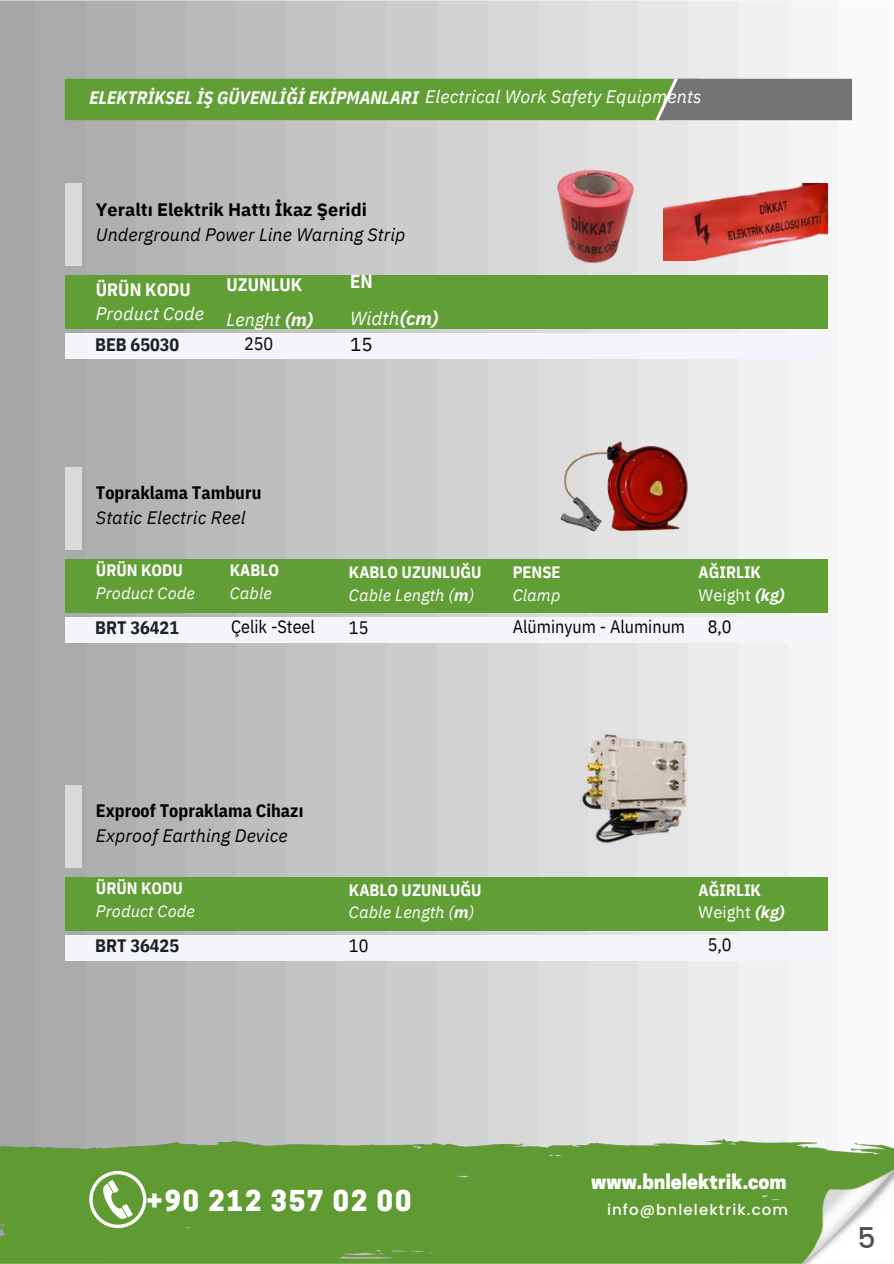
<style>
.page{position:relative;width:894px;height:1264px;background:#fff}
.page>*{position:absolute;margin:0;border:0;box-sizing:border-box;transform-origin:0 0}
.t1{font:500 28.5px "Poppins";color:#525051}
.t2{font:800 27px "Cooper Hewitt";letter-spacing:.075em;color:#fff}
.t3{font:800 19.5px "Cooper Hewitt";color:#fff}
.t4{font:italic 18.75px/36.3px "IBM Plex Sans";letter-spacing:.005em;color:#fff}
.t5{font:18.75px "IBM Plex Sans";color:#000}
.t6{font:italic 18px/24.8px "IBM Plex Sans";color:#000}
.t7{font:italic 700 18px "IBM Plex Sans Cond";letter-spacing:.005em;color:#fff}
.t8{font:700 18px/24.8px "IBM Plex Sans Cond";color:#000}
.t9{font:18px "IBM Plex Sans Cond";color:#000}
.t10{font:700 18px "IBM Plex Sans Cond";color:#1c2120}
.t11{font:italic 18px/24.8px "IBM Plex Sans";letter-spacing:.005em;color:#fff}
.t12{font:700 18px/34.8px "IBM Plex Sans Cond";color:#fff}
.t13{font:700 16.5px "IBM Plex Sans Cond";color:#fff}
.t14{font:italic 16.5px "IBM Plex Sans";letter-spacing:.005em;color:#fff}
.t15{font:16.5px "IBM Plex Sans";letter-spacing:.005em;color:#fff}
.t16{font:500 15px "Poppins";letter-spacing:.075em;color:#fff}
.s1{font-family:"IBM Plex Sans";font-weight:400}
.s2{font-weight:700;font-style:normal}
.s3{font-family:"IBM Plex Sans Cond";font-weight:700;font-style:normal}
.s4{font-family:"IBM Plex Sans";font-weight:400;font-style:italic}
.s5{font-family:"IBM Plex Sans";font-style:italic}
.s6{font-weight:700}
.s7{font-weight:700;font-style:italic}
</style>
<div class="page">
<img style="left:0;top:0;width:853px;height:1139px">
<img style="left:530px;top:706px;width:218px;height:145px">
<div style="left:66px;top:467px;width:15px;height:82px;background:#dadada"></div>
<div style="left:66px;top:559px;width:761px;height:53px;background:#629e36"></div>
<div style="left:66px;top:617px;width:761px;height:25px;background:#f4f4fb"></div>
<div style="left:66px;top:785px;width:15px;height:82px;background:#dadada"></div>
<div style="left:66px;top:877px;width:761px;height:53px;background:#629e36"></div>
<div style="left:66px;top:935px;width:761px;height:25px;background:#f4f4fb"></div>
<img style="left:552px;top:439px;width:167px;height:112px">
<div style="left:0;top:1139px;width:893px;height:124px;background:#5f9b32"></div>
<img style="left:800px;top:1169px;width:93px;height:94px">
<div style="left:66px;top:184px;width:15px;height:82px;background:#dadada"></div>
<div style="left:66px;top:333px;width:761px;height:26px;background:#f4f4fb"></div>
<div style="left:66px;top:276px;width:761px;height:53px;background:#629e36"></div>
<svg style="left:65px;top:79px;width:786px;height:41px;background:#679445"></svg>
<img style="left:530px;top:152px;width:129px;height:124px">
<img style="left:663px;top:184px;width:164px;height:76px">
<svg style="left:89px;top:1170px;width:57px;height:57px"></svg>
<p class="t7" style="left:89px;top:86px;width:613px">ELEKTRİKSEL İŞ GÜVENLİĞİ EKİPMANLARI <span class="s1">Electrical Work Safety Equipments</span></p>
<p class="t6" style="left:96px;top:197px;width:311px"><span class="s2">Yeraltı Elektrik Hattı İkaz Şeridi<br></span>Underground Power Line Warning Strip</p>
<h4 class="t11" style="left:96px;top:276px;width:110px"><span class="s3">ÜRÜN KODU<br></span>Product Code</h4>
<h4 class="t10" style="left:95px;top:332px;width:86px">BEB 65030</h4>
<h4 class="t12" style="left:226px;top:266px;width:88px">UZUNLUK<br><span class="s4">Lenght</span> <span class="s5">(m)</span></h4>
<p class="t9" style="left:244px;top:332px;width:31px">250</p>
<h4 class="t4" style="left:350px;top:263px;width:90px"><span class="s3">EN<br></span>Width<span class="s6">(cm)</span></h4>
<h4 class="t5" style="left:350px;top:331px;width:24px">15</h4>
<p class="t6" style="left:96px;top:480px;width:167px"><span class="s3">Topraklama Tamburu<br></span>Static Electric Reel</p>
<p class="t13" style="left:96px;top:559px;width:88px">ÜRÜN KODU</p>
<h4 class="t14" style="left:96px;top:582px;width:100px">Product Code</h4>
<h4 class="t13" style="left:230px;top:559px;width:51px">KABLO</h4>
<p class="t14" style="left:230px;top:582px;width:44px">Cable</p>
<p class="t13" style="left:349px;top:561px;width:134px">KABLO UZUNLUĞU</p>
<h2 class="t14" style="left:349px;top:583px;width:127px">Cable Length (<span class="s6">m</span>)</h2>
<p class="t13" style="left:512px;top:561px;width:49px">PENSE</p>
<p class="t14" style="left:512px;top:583px;width:49px">Clamp</p>
<p class="t13" style="left:698px;top:561px;width:64px">AĞIRLIK</p>
<h4 class="t15" style="left:698px;top:583px;width:88px">Weight <span class="s7">(kg)</span></h4>
<h4 class="t10" style="left:95px;top:615px;width:85px">BRT 36421</h4>
<h2 class="t9" style="left:231px;top:615px;width:85px">Çelik -Steel</h2>
<p class="t9" style="left:349px;top:615px;width:21px">15</p>
<p class="t9" style="left:512px;top:615px;width:174px">Alüminyum - Aluminum</p>
<p class="t9" style="left:707px;top:615px;width:25px">8,0</p>
<p class="t8" style="left:96px;top:798px;width:209px">Exproof Topraklama Cihazı<br><span class="s4">Exproof Earthing Device</span></p>
<h4 class="t13" style="left:96px;top:877px;width:88px">ÜRÜN KODU</h4>
<p class="t14" style="left:96px;top:899px;width:100px">Product Code</p>
<p class="t10" style="left:95px;top:933px;width:85px">BRT 36425</p>
<p class="t13" style="left:349px;top:879px;width:134px">KABLO UZUNLUĞU</p>
<p class="t14" style="left:349px;top:901px;width:127px">Cable Length (<span class="s6">m</span>)</p>
<p class="t9" style="left:349px;top:933px;width:21px">10</p>
<p class="t13" style="left:698px;top:879px;width:64px">AĞIRLIK</p>
<p class="t15" style="left:698px;top:901px;width:88px">Weight <span class="s7">(kg)</span></p>
<p class="t9" style="left:707px;top:932px;width:25px">5,0</p>
<p class="t2" style="left:146px;top:1190px;width:266px">+90 212 357 02 00</p>
<h3 class="t3" style="left:591px;top:1174px;width:197px">www.bnlelektrik.com</h3>
<p class="t16" style="left:607px;top:1199px;width:182px">info@bnlelektrik.com</p>
<h1 class="t1" style="left:857px;top:1218px;width:20px">5</h1>
</div>
